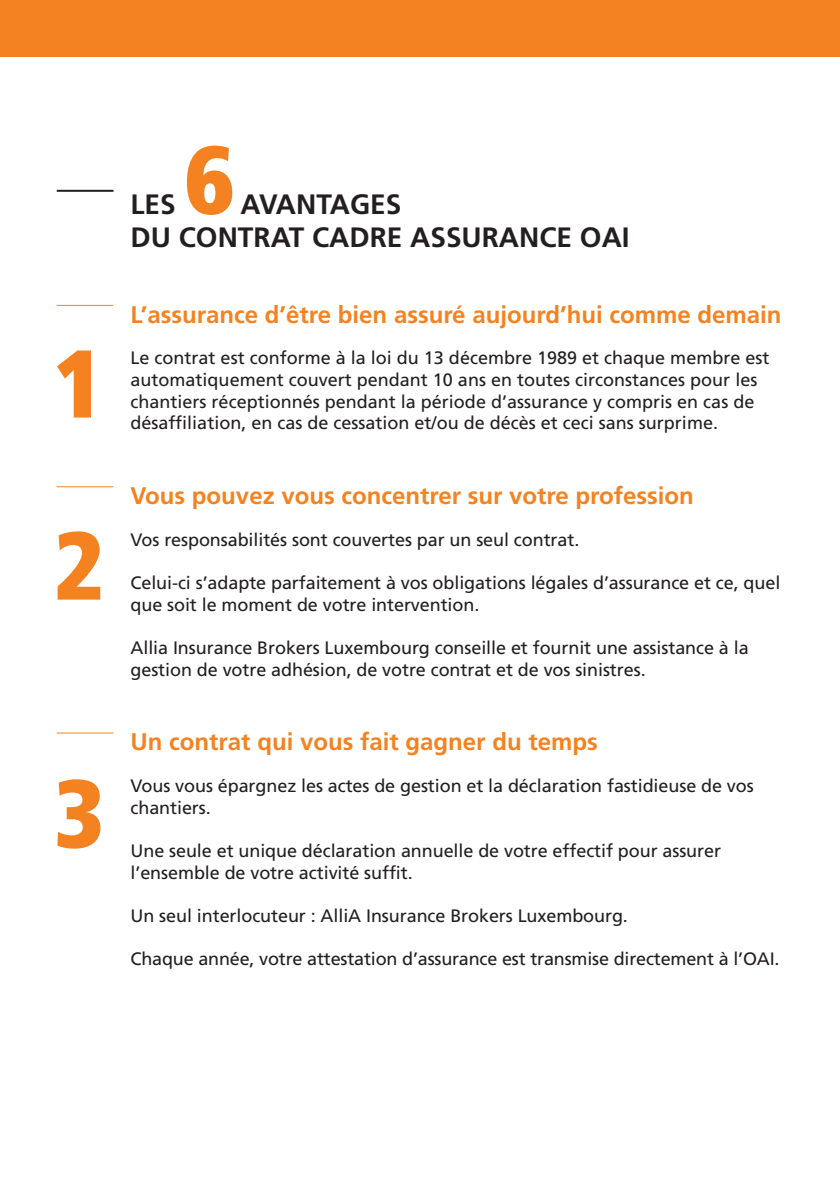
<style>
.page{position:relative;width:840px;height:1191px;background:#fff}
.page>*{position:absolute;margin:0;border:0;box-sizing:border-box;transform-origin:0 0}
.t1{font:900 condensed 96px/182px "Frutiger LT Std";color:#f58220}
.t2{font:700 28px/33.4px "Frutiger";color:#231f20}
.t3{font:700 24px "Frutiger LT Std";color:#f58220}
.t4{font:18px/21.6px "Frutiger LT Std";letter-spacing:-.005em;color:#231f20}
</style>
<div class="page">
<hr style="left:57px;top:305px;width:56px;height:1px;background:#f58220">
<hr style="left:57px;top:486px;width:56px;height:1px;background:#f58220">
<hr style="left:57px;top:732px;width:56px;height:1px;background:#f58220">
<hr style="left:57px;top:190px;width:56px;height:2px;background:#231f20">
<div style="left:0;top:0;width:839px;height:57px;background:#f58220"></div>
<h1 class="t1" style="left:54px;top:292px;width:51px">1<br>2</h1>
<h1 class="t1" style="left:54px;top:722px;width:51px">3</h1>
<h1 class="t1" style="left:184px;top:89px;width:51px">6</h1>
<h2 class="t2" style="left:130px;top:187px;width:500px;text-indent:110px">AVANTAGES<br>DU CONTRAT CADRE ASSURANCE OAI</h2>
<h2 class="t2" style="left:130px;top:187px;width:47px">LES</h2>
<h3 class="t3" style="left:130px;top:300px;width:652px">L’assurance d’être bien assuré aujourd’hui comme demain</h3>
<p class="t4" style="left:130px;top:347px;width:640px">Le contrat est conforme à la loi du 13 décembre 1989 et chaque membre est automatiquement couvert pendant 10 ans en toutes circonstances pour les chantiers réceptionnés pendant la période d’assurance y compris en cas de désaffiliation, en cas de cessation et/ou de décès et ceci sans surprime.</p>
<h3 class="t3" style="left:130px;top:481px;width:564px">Vous pouvez vous concentrer sur votre profession</h3>
<p class="t4" style="left:130px;top:529px;width:450px">Vos responsabilités sont couvertes par un seul contrat.</p>
<p class="t4" style="left:130px;top:572px;width:651px">Celui-ci s’adapte parfaitement à vos obligations légales d’assurance et ce, quel que soit le moment de votre intervention.</p>
<p class="t4" style="left:130px;top:637px;width:619px">Allia Insurance Brokers Luxembourg conseille et fournit une assistance à la gestion de votre adhésion, de votre contrat et de vos sinistres.</p>
<h3 class="t3" style="left:130px;top:728px;width:468px">Un contrat qui vous fait gagner du temps</h3>
<p class="t4" style="left:130px;top:775px;width:624px">Vous vous épargnez les actes de gestion et la déclaration fastidieuse de vos chantiers.</p>
<p class="t4" style="left:130px;top:840px;width:591px">Une seule et unique déclaration annuelle de votre effectif pour assurer l’ensemble de votre activité suffit.</p>
<p class="t4" style="left:130px;top:904px;width:498px">Un seul interlocuteur : AlliA Insurance Brokers Luxembourg.</p>
<p class="t4" style="left:130px;top:948px;width:650px">Chaque année, votre attestation d’assurance est transmise directement à l’OAI.</p>
</div>
